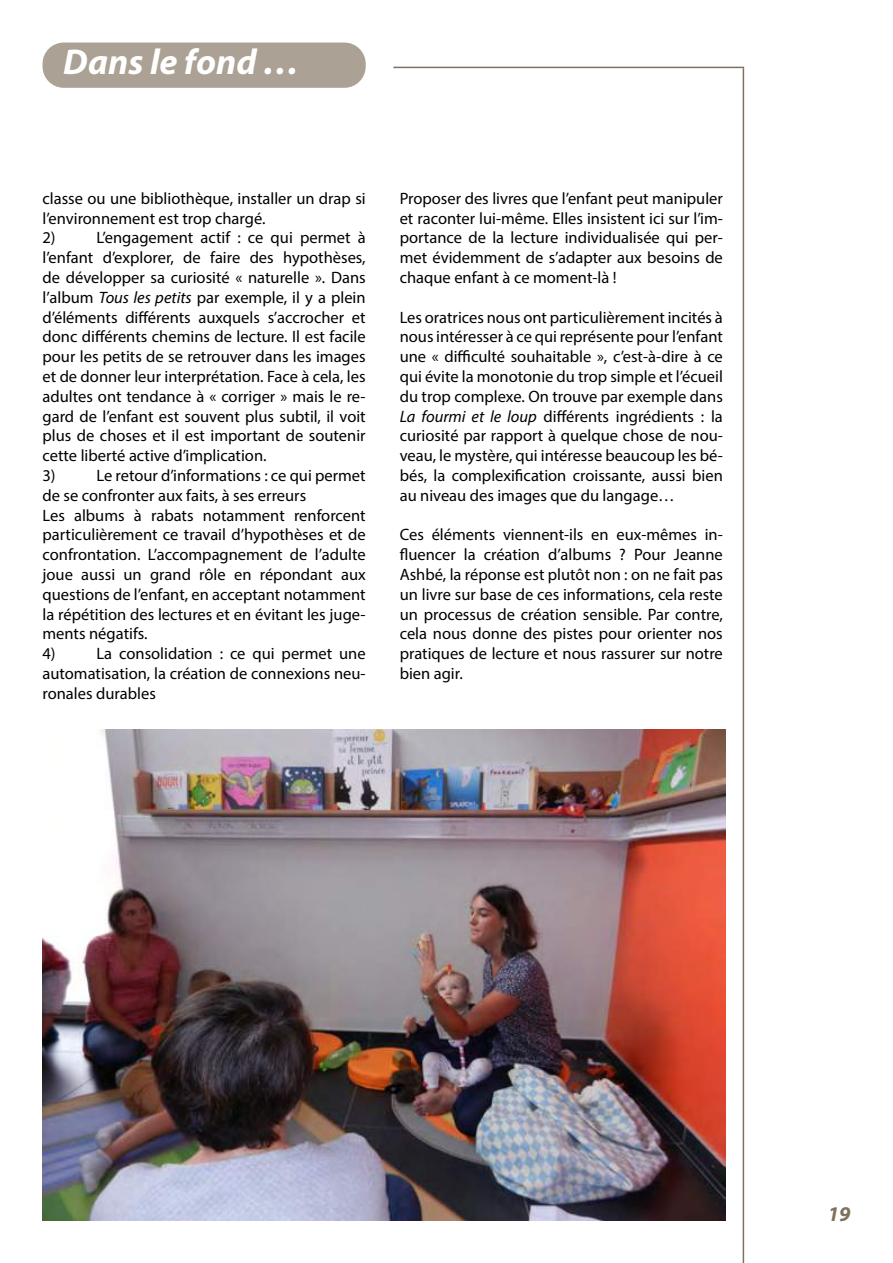
<style>
.page{position:relative;width:893px;height:1263px;background:#fff}
.page>*{position:absolute;margin:0;border:0;box-sizing:border-box;transform-origin:0 0}
.t1{font:italic 700 36px "Myriad Pro";color:#fff}
.t2{font:italic 700 21px "Myriad Pro";color:#80715d}
.t3{font:16.5px/19.8px "Myriad Pro";color:#000;text-align:justify}
.s1{font-style:italic}
</style>
<div class="page">
<div style="left:43px;top:43px;width:323px;height:45px;background:#aba194;border-radius:21px"></div>
<hr style="left:393px;top:67px;width:351px;height:1px;background:#80715d">
<hr style="left:743px;top:68px;width:1px;height:1195px;background:#80715d">
<img style="left:43px;top:729px;width:683px;height:491px">
<h1 class="t1" style="left:63px;top:38px;width:237px">Dans le fond …</h1>
<p class="t3" style="left:43px;top:188px;width:325px;text-align:left">classe ou une bibliothèque, installer un drap si l’environnement est trop chargé.<br>2)</p>
<p class="t3" style="left:43px;top:228px;width:325px;text-align:left;text-indent:54px">L’engagement actif : ce qui permet à l’enfant d’explorer, de faire des hypothèses, de développer sa curiosité « naturelle ». Dans l’album <span class="s1">Tous les petits</span> par exemple, il y a plein d’éléments différents auxquels s’accrocher et donc différents chemins de lecture. Il est facile pour les petits de se retrouver dans les images et de donner leur interprétation. Face à cela, les adultes ont tendance à « corriger » mais le re&shy;gard de l’enfant est souvent plus subtil, il voit plus de choses et il est important de soutenir cette liberté active d’implication.<br>3)</p>
<p class="t3" style="left:43px;top:465px;width:325px;text-align:left;text-indent:54px">Le retour d’informations : ce qui permet de se confronter aux faits, à ses erreurs<br>Les albums à rabats notamment renforcent particulièrement ce travail d’hypothèses et de confrontation. L’accompagnement de l’adulte joue aussi un grand rôle en répondant aux questions de l’enfant, en acceptant notamment la répétition des lectures et en évitant les juge&shy;ments négatifs.<br>4)</p>
<p class="t3" style="left:43px;top:643px;width:325px;text-indent:54px">La consolidation : ce qui permet une automatisation, la création de connexions neu&shy;ronales durables</p>
<p class="t3" style="left:400px;top:188px;width:325px">Proposer des livres que l’enfant peut manipuler et raconter lui-même. Elles insistent ici sur l’im&shy;portance de la lecture individualisée qui per&shy;met évidemment de s’adapter aux besoins de chaque enfant à ce moment-là !</p>
<p class="t3" style="left:400px;top:307px;width:325px">Les oratrices nous ont particulièrement incités à nous intéresser à ce qui représente pour l’enfant une « difficulté souhaitable », c’est-à-dire à ce qui évite la monotonie du trop simple et l’écueil du trop complexe. On trouve par exemple dans <span class="s1">La fourmi et le loup</span> différents ingrédients : la curiosité par rapport à quelque chose de nou&shy;veau, le mystère, qui intéresse beaucoup les bé&shy;bés, la complexification croissante, aussi bien au niveau des images que du langage…</p>
<p class="t3" style="left:400px;top:525px;width:325px">Ces éléments viennent-ils en eux-mêmes in&shy;fluencer la création d’albums ? Pour Jeanne Ashbé, la réponse est plutôt non : on ne fait pas un livre sur base de ces informations, cela reste un processus de création sensible. Par contre, cela nous donne des pistes pour orienter nos pratiques de lecture et nous rassurer sur notre bien agir.</p>
<p class="t2" style="left:828px;top:1200px;width:24px">19</p>
</div>
